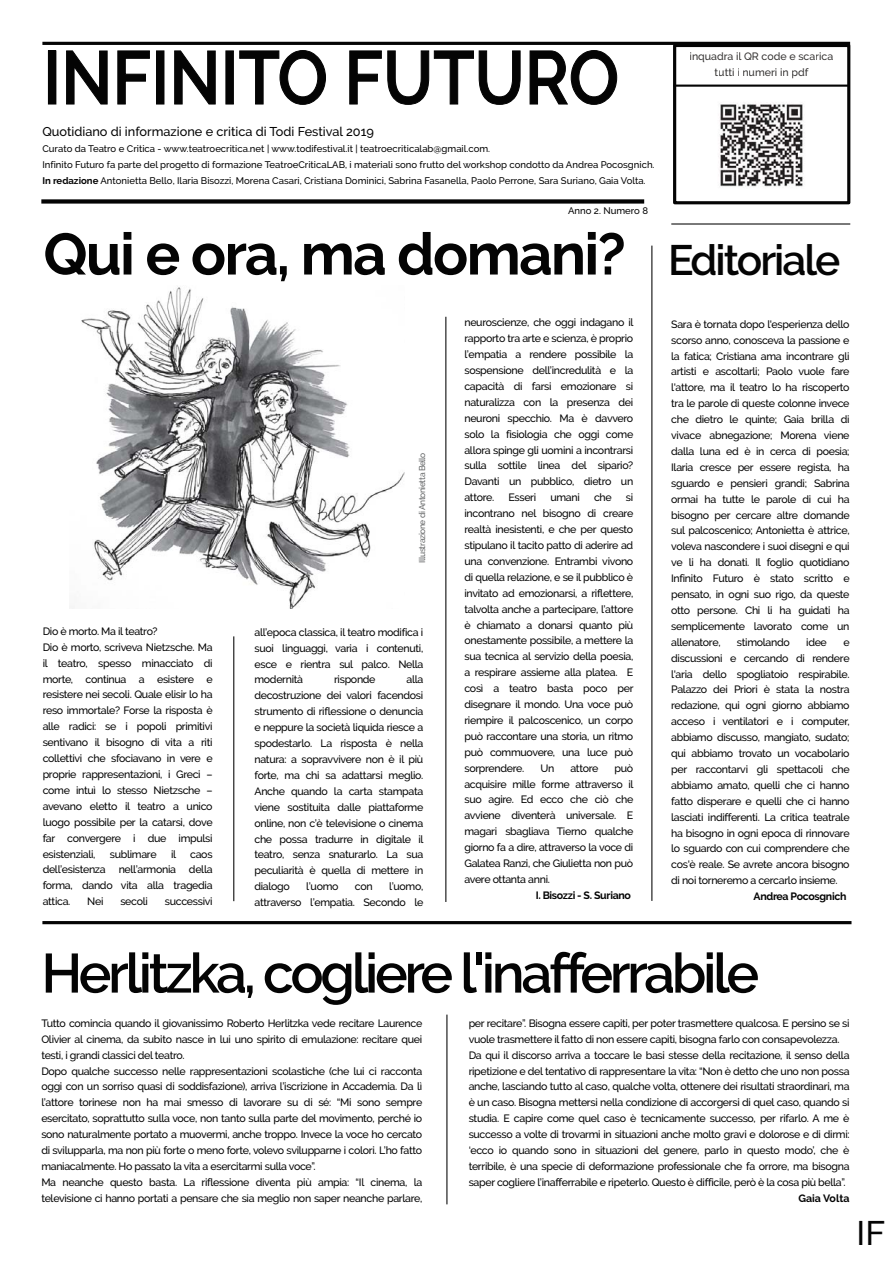
<style>
.page{position:relative;width:893px;height:1263px;background:#fff}
.page>*{position:absolute;margin:0;border:0;box-sizing:border-box;transform-origin:0 0}
.t1{font:600 74.85px "Raleway";color:#040404;scale:.89 1}
.t2{font:700 58.35px "Raleway";letter-spacing:-.03em;color:#040404}
.t3{font:600 55.2px "Raleway";letter-spacing:-.06em;color:#040404}
.t4{font:600 42.45px "Raleway";letter-spacing:-.045em;color:#040404}
.t5{font:500 33.9px "Raleway";color:#040404}
.t6{font:500 12.75px "Raleway";color:#040404}
.t7{font:500 10.65px/15.9px "Raleway";letter-spacing:-.03em;color:#040404;text-align:justify}
.t8{font:500 10.65px/15.9px "Raleway";color:#363433;text-align:center}
.t9{font:700 10.65px "Raleway";letter-spacing:-.03em;color:#040404}
.t10{font:700 10.65px "Raleway";color:#040404}
.t11{font:500 9.6px/15.9px "Raleway";color:#040404}
.t12{font:500 8.55px "Raleway";letter-spacing:-.05em;color:#616364}
.s1{font-weight:700}
</style>
<div class="page">
<div style="left:673px;top:44px;width:177px;height:160px;border:3px solid #040404"></div>
<div style="left:41px;top:199px;width:603px;height:5px;background:#040404"></div>
<hr style="left:673px;top:85px;width:175px;height:2px;background:#040404">
<hr style="left:42px;top:921px;width:809px;height:3px;background:#040404">
<hr style="left:446px;top:1015px;width:1px;height:189px;background:#040404">
<hr style="left:445px;top:317px;width:1px;height:585px;background:#040404">
<hr style="left:651px;top:246px;width:1px;height:655px;background:#040404">
<hr style="left:671px;top:223px;width:179px;height:2px;background:#040404">
<hr style="left:233px;top:636px;width:1px;height:265px;background:#040404">
<hr style="left:42px;top:42px;width:808px;height:3px;background:#040404">
<img style="left:72px;top:286px;width:332px;height:323px">
<img style="left:718px;top:103px;width:85px;height:84px">
<h1 class="t1" style="left:43px;top:34px;width:649px">INFINITO FUTURO</h1>
<p class="t6" style="left:42px;top:124px;width:333px">Quotidiano di informazione e critica di Todi Festival 2019</p>
<p class="t11" style="left:42px;top:141px;width:614px">Curato da Teatro e Critica - www.teatroecritica.net | www.todifestival.it | teatroecriticalab@gmail.com.<br>Infinito Futuro fa parte del progetto di formazione TeatroeCriticaLAB, i materiali sono frutto del workshop condotto da Andrea Pocosgnich.<br><span class="s1">In redazione</span> Antonietta Bello, Ilaria Bisozzi, Morena Casari, Cristiana Dominici, Sabrina Fasanella, Paolo Perrone, Sara Suriano, Gaia Volta.</p>
<p class="t11" style="left:568px;top:203px;width:82px">Anno 2. Numero 8</p>
<h2 class="t2" style="left:43px;top:220px;width:584px">Qui e ora, ma domani?</h2>
<p class="t7" style="left:43px;top:623px;width:171px;text-align:left">Dio è morto. Ma il teatro?<br>Dio è morto, scriveva Nietzsche. Ma il teatro, spesso minacciato di morte, continua a esistere e resistere nei secoli. Quale elisir lo ha reso immortale? Forse la risposta è alle radici: se i popoli primitivi sentivano il bisogno di vita a riti collettivi che sfociavano in vere e proprie rappresentazioni, i Greci – come intuì lo stesso Nietzsche – avevano eletto il teatro a unico luogo possibile per la catarsi, dove far convergere i due impulsi esistenziali,</p>
<p class="t7" style="left:110px;top:846px;width:48px">sublimare</p>
<p class="t7" style="left:171px;top:846px;width:7px">il</p>
<p class="t7" style="left:43px;top:846px;width:171px;text-indent:148px">caos dell’esistenza nell’armonia della forma, dando vita alla tragedia attica.</p>
<p class="t7" style="left:87px;top:894px;width:18px">Nei</p>
<p class="t7" style="left:120px;top:894px;width:29px">secoli</p>
<p class="t7" style="left:165px;top:894px;width:49px">successivi</p>
<p class="t12" style="left:417px;top:563px;width:112px;rotate:-90deg">Illustrazione di Antonietta Bello</p>
<p class="t7" style="left:254px;top:624px;width:170px">all’epoca classica, il teatro modifica i suoi linguaggi, varia i contenuti, esce e rientra sul palco. Nella modernità</p>
<p class="t7" style="left:254px;top:672px;width:171px;text-indent:152px">alla decostruzione dei valori facendosi strumento di riflessione o denuncia e neppure la società liquida riesce a spodestarlo. La risposta è nella natura: a sopravvivere non è il più forte, ma chi sa adattarsi meglio.<br>Anche quando la carta stampata viene sostituita dalle piattaforme online, non c’è televisione o cinema che possa tradurre in digitale il teatro, senza snaturarlo. La sua peculiarità è quella di mettere in dialogo</p>
<p class="t7" style="left:334px;top:672px;width:43px">risponde</p>
<p class="t7" style="left:254px;top:879px;width:170px;text-align:right">l’uomo,<br>attraverso l’empatia. Secondo le</p>
<p class="t7" style="left:306px;top:879px;width:34px">l’uomo</p>
<p class="t7" style="left:355px;top:879px;width:19px">con</p>
<p class="t7" style="left:464px;top:315px;width:171px">neuroscienze, che oggi indagano il rapporto tra arte e scienza, è proprio l’empatia a rendere possibile la sospensione dell’incredulità e la capacità di farsi emozionare si naturalizza con la presenza dei neuroni specchio. Ma è davvero solo la fisiologia che oggi come allora spinge gli uomini a incontrarsi sulla sottile linea del sipario?<br>Davanti un pubblico, dietro un attore.</p>
<p class="t7" style="left:464px;top:490px;width:171px;text-indent:161px">si incontrano nel bisogno di creare realtà inesistenti, e che per questo stipulano il tacito patto di aderire ad una convenzione. Entrambi vivono di quella relazione, e se il pubblico è invitato ad emozionarsi, a riflettere, talvolta anche a partecipare, l’attore è chiamato a donarsi quanto più onestamente possibile, a mettere la sua tecnica al servizio della poesia, a respirare assieme alla platea. E così a teatro basta poco per disegnare il mondo. Una voce può riempire il palcoscenico, un corpo può raccontare una storia, un ritmo può commuovere, una luce può sorprendere.</p>
<p class="t7" style="left:508px;top:490px;width:29px">Esseri</p>
<p class="t7" style="left:550px;top:490px;width:31px">umani</p>
<p class="t7" style="left:594px;top:490px;width:19px">che</p>
<p class="t7" style="left:464px;top:760px;width:171px;text-indent:150px">può acquisire mille forme attraverso il suo agire. Ed ecco che ciò che avviene diventerà universale. E magari sbagliava Tierno qualche giorno fa a dire, attraverso la voce di Galatea Ranzi, che Giulietta non può avere ottanta anni.</p>
<p class="t9" style="left:536px;top:889px;width:97px">I. Bisozzi - S. Suriano</p>
<p class="t7" style="left:540px;top:760px;width:15px">Un</p>
<p class="t7" style="left:570px;top:760px;width:30px">attore</p>
<p class="t8" style="left:689px;top:49px;width:145px">inquadra il QR code e scarica tutti i numeri in pdf</p>
<h3 class="t4" style="left:668px;top:235px;width:174px">Editoriale</h3>
<p class="t7" style="left:671px;top:316px;width:180px">Sara è tornata dopo l'esperienza dello scorso anno, conosceva la passione e la fatica; Cristiana ama incontrare gli artisti e ascoltarli; Paolo vuole fare l'attore, ma il teatro lo ha riscoperto tra le parole di queste colonne invece che dietro le quinte; Gaia brilla di vivace abnegazione; Morena viene dalla luna ed è in cerca di poesia; Ilaria cresce per essere regista, ha sguardo e pensieri grandi; Sabrina ormai ha tutte le parole di cui ha bisogno per cercare altre domande sul palcoscenico; Antonietta è attrice, voleva nascondere i suoi disegni e qui ve li ha donati. Il foglio quotidiano Infinito Futuro è stato scritto e pensato, in ogni suo rigo, da queste otto persone. Chi li ha guidati ha semplicemente lavorato come un allenatore,</p>
<p class="t7" style="left:737px;top:634px;width:54px">stimolando</p>
<p class="t7" style="left:806px;top:634px;width:22px">idee</p>
<p class="t7" style="left:671px;top:634px;width:180px;text-indent:172px">e discussioni e cercando di rendere l'aria dello spogliatoio respirabile.<br>Palazzo dei Priori è stata la nostra redazione, qui ogni giorno abbiamo acceso i ventilatori e i computer, abbiamo discusso, mangiato, sudato; qui abbiamo trovato un vocabolario per raccontarvi gli spettacoli che abbiamo amato, quelli che ci hanno fatto disperare e quelli che ci hanno lasciati indifferenti. La critica teatrale ha bisogno in ogni epoca di rinnovare lo sguardo con cui comprendere che cos'è reale. Se avrete ancora bisogno di noi torneremo a cercarlo insieme.</p>
<p class="t9" style="left:753px;top:890px;width:94px">Andrea Pocosgnich</p>
<h3 class="t3" style="left:41px;top:941px;width:719px">Herlitzka, cogliere l'inafferrabile</h3>
<p class="t7" style="left:41px;top:1015px;width:382px;text-align:left">Tutto comincia quando il giovanissimo Roberto Herlitzka vede recitare Laurence Olivier al cinema, da subito nasce in lui uno spirito di emulazione: recitare quei testi, i grandi classici del teatro.<br>Dopo qualche successo nelle rappresentazioni scolastiche (che lui ci racconta oggi con un sorriso quasi di soddisfazione), arriva l’iscrizione in Accademia. Da lì l’attore torinese non ha mai smesso di lavorare su di sé: “Mi sono sempre esercitato, soprattutto sulla voce, non tanto sulla parte del movimento, perché io sono naturalmente portato a muovermi, anche troppo. Invece la voce ho cercato di svilupparla, ma non più forte o meno forte, volevo svilupparne i colori. L’ho fatto maniacalmente. Ho passato la vita a esercitarmi sulla voce”.<br>Ma neanche questo basta. La riflessione diventa più ampia: “Il cinema, la televisione ci hanno portati a pensare che sia meglio non saper neanche parlare,</p>
<p class="t7" style="left:469px;top:1015px;width:382px;text-align:left">per recitare”. Bisogna essere capiti, per poter trasmettere qualcosa. E persino se si vuole trasmettere il fatto di non essere capiti, bisogna farlo con consapevolezza.<br>Da qui il discorso arriva a toccare le basi stesse della recitazione, il senso della ripetizione e del tentativo di rappresentare la vita: “Non è detto che uno non possa anche, lasciando tutto al caso, qualche volta, ottenere dei risultati straordinari, ma è un caso. Bisogna mettersi nella condizione di accorgersi di quel caso, quando si studia. E capire come quel caso è tecnicamente successo, per rifarlo. A me è successo a volte di trovarmi in situazioni anche molto gravi e dolorose e di dirmi: ‘ecco io quando sono in situazioni del genere, parlo in questo modo’, che è terribile, è una specie di deformazione professionale che fa orrore, ma bisogna saper cogliere l’inafferrabile e ripeterlo. Questo è difficile, però è la cosa più bella”.</p>
<p class="t10" style="left:798px;top:1192px;width:53px">Gaia Volta</p>
<h3 class="t5" style="left:856px;top:1214px;width:30px">IF</h3>
</div>
